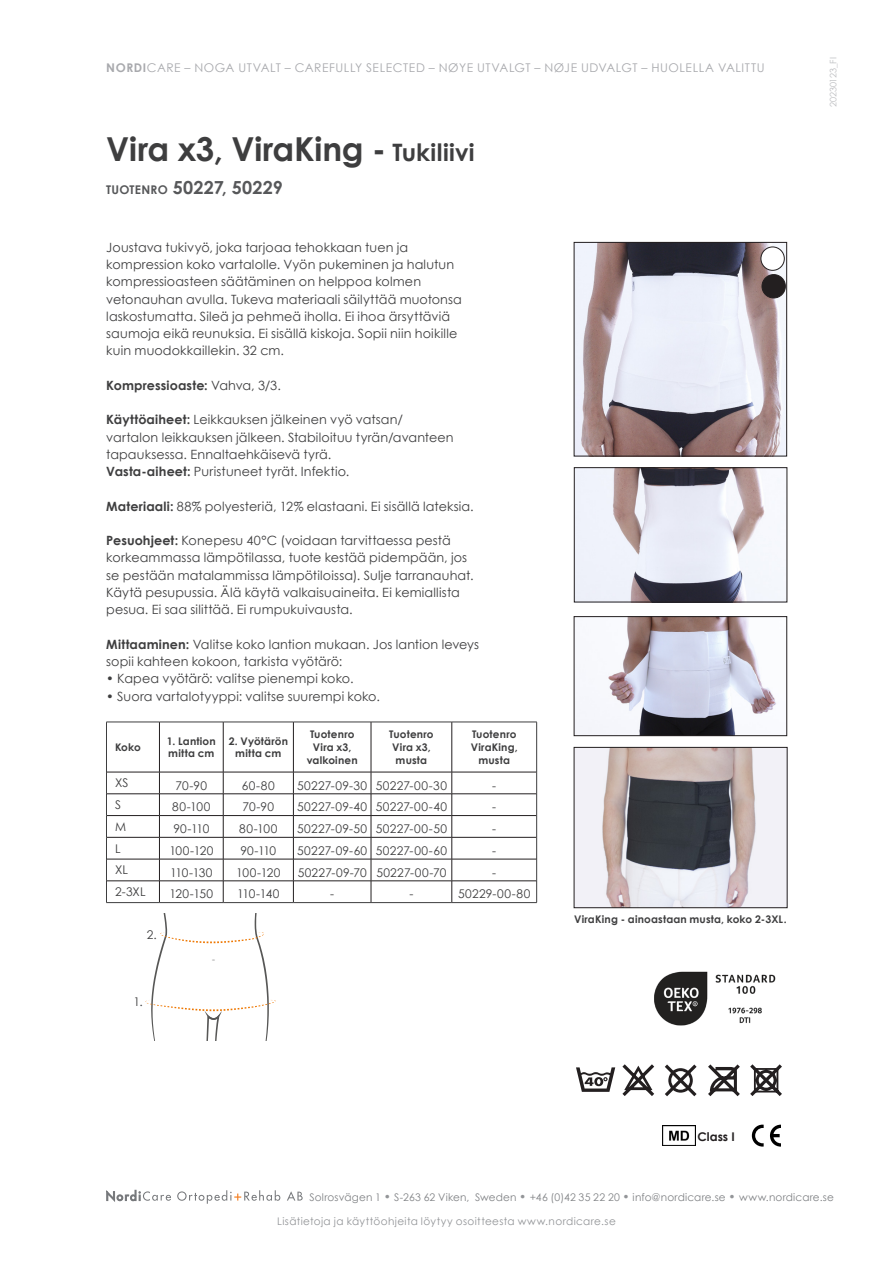
<style>
.page{position:relative;width:893px;height:1263px;background:#fff}
.page>*{position:absolute;margin:0;border:0;box-sizing:border-box;transform-origin:0 0}
.Vanlig{font:700 33px "Century Gothic";letter-spacing:-.005em;color:#3e3e3f}
.t1{font:700 18px "Century Gothic";letter-spacing:.015em;color:#57585a}
.t2{font:12.75px/17.2px "Century Gothic";letter-spacing:.01em;color:#3e3e3f}
.t3{font:700 12.75px "Century Gothic";letter-spacing:.01em;color:#3e3e3f}
.t4{font:12px "Century Gothic";letter-spacing:.02em;color:#3e3e3f}
.t5{font:12px "Century Gothic";letter-spacing:.045em;color:#a8a9ad}
.t6{font:700 12px "Century Gothic";color:#231f20}
.Bildtext{font:700 10.5px/12.6px "Century Gothic";letter-spacing:.015em;color:#3e3e3f;text-align:center}
.t7{font:10.5px "Century Gothic";letter-spacing:.015em;color:#808285}
.t8{font:10.5px "Century Gothic";letter-spacing:.035em;color:#939598}
.t9{font:9px "Century Gothic";letter-spacing:-.015em;color:#bcbdc0}
.s1{font-weight:700}
.s2{font-size:24px}
.s3{font-size:12px}
.s4{font-weight:400}
.s5{font-weight:700;font-size:12px;color:#939598}
</style>
<div class="page">
<svg style="left:576px;top:1067px;width:39px;height:25px"></svg>
<svg style="left:622px;top:1064px;width:32px;height:32px"></svg>
<svg style="left:665px;top:1064px;width:32px;height:32px"></svg>
<svg style="left:708px;top:1064px;width:32px;height:32px"></svg>
<svg style="left:750px;top:1064px;width:32px;height:32px"></svg>
<img style="left:576px;top:469px;width:209px;height:131px">
<div style="left:574px;top:467px;width:213px;height:135px;border:1px solid #231f20"></div>
<img style="left:576px;top:618px;width:200px;height:116px">
<div style="left:574px;top:616px;width:213px;height:120px;border:1px solid #231f20"></div>
<img style="left:576px;top:244px;width:209px;height:210px">
<div style="left:574px;top:242px;width:213px;height:214px;border:1px solid #231f20"></div>
<img style="left:654px;top:971px;width:122px;height:55px">
<div style="left:761px;top:247px;width:23px;height:23px;background:#fff;border-radius:50%"></div>
<div style="left:761px;top:247px;width:23px;height:23px;border:1px solid #231f20;border-radius:50%"></div>
<div style="left:762px;top:275px;width:23px;height:23px;background:#231f20;border-radius:50%"></div>
<div style="left:762px;top:274px;width:24px;height:24px;border:1px solid #231f20;border-radius:50%"></div>
<svg style="left:770px;top:1125px;width:11px;height:21px"></svg>
<svg style="left:752px;top:1124px;width:12px;height:22px"></svg>
<img style="left:662px;top:1125px;width:33px;height:21px">
<img style="left:576px;top:749px;width:209px;height:157px">
<div style="left:574px;top:747px;width:213px;height:161px;border:1px solid #231f20"></div>
<svg style="left:106px;top:1190px;width:65px;height:12px"></svg>
<svg style="left:177px;top:1190px;width:103px;height:14px"></svg>
<svg style="left:287px;top:1191px;width:16px;height:9px"></svg>
<svg style="left:106px;top:722px;width:431px;height:180px"></svg>
<hr style="left:107px;top:793px;width:52px;height:1px;background:#231f20">
<hr style="left:159px;top:793px;width:64px;height:1px;background:#231f20">
<hr style="left:223px;top:793px;width:70px;height:1px;background:#231f20">
<hr style="left:293px;top:793px;width:78px;height:1px;background:#231f20">
<hr style="left:371px;top:793px;width:81px;height:1px;background:#231f20">
<hr style="left:452px;top:793px;width:84px;height:1px;background:#231f20">
<hr style="left:107px;top:815px;width:52px;height:1px;background:#231f20">
<hr style="left:159px;top:815px;width:64px;height:1px;background:#231f20">
<hr style="left:223px;top:815px;width:70px;height:1px;background:#231f20">
<hr style="left:293px;top:815px;width:78px;height:1px;background:#231f20">
<hr style="left:371px;top:815px;width:81px;height:1px;background:#231f20">
<hr style="left:452px;top:815px;width:84px;height:1px;background:#231f20">
<hr style="left:107px;top:837px;width:52px;height:1px;background:#231f20">
<hr style="left:159px;top:837px;width:64px;height:1px;background:#231f20">
<hr style="left:223px;top:837px;width:70px;height:1px;background:#231f20">
<hr style="left:293px;top:837px;width:78px;height:1px;background:#231f20">
<hr style="left:371px;top:837px;width:81px;height:1px;background:#231f20">
<hr style="left:452px;top:837px;width:84px;height:1px;background:#231f20">
<hr style="left:107px;top:859px;width:52px;height:1px;background:#231f20">
<hr style="left:159px;top:859px;width:64px;height:1px;background:#231f20">
<hr style="left:223px;top:859px;width:70px;height:1px;background:#231f20">
<hr style="left:293px;top:859px;width:78px;height:1px;background:#231f20">
<hr style="left:371px;top:859px;width:81px;height:1px;background:#231f20">
<hr style="left:452px;top:859px;width:84px;height:1px;background:#231f20">
<hr style="left:107px;top:880px;width:52px;height:1px;background:#231f20">
<hr style="left:159px;top:880px;width:64px;height:1px;background:#231f20">
<hr style="left:223px;top:880px;width:70px;height:1px;background:#231f20">
<hr style="left:293px;top:880px;width:78px;height:1px;background:#231f20">
<hr style="left:371px;top:880px;width:81px;height:1px;background:#231f20">
<hr style="left:452px;top:880px;width:84px;height:1px;background:#231f20">
<hr style="left:106px;top:902px;width:53px;height:1px;background:#3e3e3f">
<hr style="left:159px;top:902px;width:64px;height:1px;background:#3e3e3f">
<hr style="left:223px;top:902px;width:70px;height:1px;background:#3e3e3f">
<hr style="left:293px;top:902px;width:78px;height:1px;background:#3e3e3f">
<hr style="left:371px;top:902px;width:81px;height:1px;background:#3e3e3f">
<hr style="left:452px;top:902px;width:85px;height:1px;background:#3e3e3f">
<svg style="left:145px;top:913px;width:131px;height:127px"></svg>
<p class="t5" style="left:106px;top:60px;width:660px"><span class="s1">NORDI</span>CARE – NOGA UTVALT – CAREFULLY SELECTED – NØYE UTVALGT – NØJE UDVALGT – HUOLELLA VALITTU</p>
<p class="Vanlig" style="left:106px;top:128px;width:370px">Vira x3, ViraKing - <span class="s2">Tukiliivi</span></p>
<p class="t1" style="left:106px;top:176px;width:178px"><span class="s3">TUOTENRO</span> 50227, 50229</p>
<p class="t2" style="left:106px;top:239px;width:357px">Joustava tukivyö, joka tarjoaa tehokkaan tuen ja kompression koko vartalolle. Vyön pukeminen ja halutun kompressioasteen säätäminen on helppoa kolmen vetonauhan avulla. Tukeva materiaali säilyttää muotonsa laskostumatta. Sileä ja pehmeä iholla. Ei ihoa ärsyttäviä saumoja eikä reunuksia. Ei sisällä kiskoja. Sopii niin hoikille kuin muodokkaillekin. 32 cm.</p>
<p class="t3" style="left:106px;top:377px;width:176px">Kompressioaste: <span class="s4">Vahva, 3/3.</span></p>
<p class="t2" style="left:106px;top:411px;width:349px"><span class="s1">Käyttöaiheet:</span> Leikkauksen jälkeinen vyö vatsan/ vartalon leikkauksen jälkeen. Stabiloituu tyrän/avanteen tapauksessa. Ennaltaehkäisevä tyrä.</p>
<p class="t2" style="left:106px;top:463px;width:245px"><span class="s1">Vasta-aiheet:</span> Puristuneet tyrät. Infektio.</p>
<p class="t2" style="left:106px;top:497px;width:369px"><span class="s1">Materiaali:</span> 88% polyesteriä, 12% elastaani. Ei sisällä lateksia.</p>
<p class="t2" style="left:106px;top:532px;width:369px"><span class="s1">Pesuohjeet:</span> Konepesu 40°C (voidaan tarvittaessa pestä korkeammassa lämpötilassa, tuote kestää pidempään, jos se pestään matalammissa lämpötiloissa). Sulje tarranauhat.<br>Käytä pesupussia. Älä käytä valkaisuaineita. Ei kemiallista pesua. Ei saa silittää. Ei rumpukuivausta.</p>
<p class="t2" style="left:106px;top:635px;width:374px"><span class="s1">Mittaaminen:</span> Valitse koko lantion mukaan. Jos lantion leveys sopii kahteen kokoon, tarkista vyötärö:</p>
<p class="t2" style="left:106px;top:670px;width:249px">• Kapea vyötärö: valitse pienempi koko.</p>
<p class="t2" style="left:106px;top:687px;width:275px">• Suora vartalotyyppi: valitse suurempi koko.</p>
<p class="Bildtext" style="left:115px;top:740px;width:27px">Koko</p>
<p class="Bildtext" style="left:167px;top:734px;width:50px;text-align:left">1. Lantion mitta cm</p>
<p class="Bildtext" style="left:229px;top:734px;width:61px">2. Vyötärön mitta cm</p>
<p class="Bildtext" style="left:310px;top:728px;width:46px">Tuotenro</p>
<p class="Bildtext" style="left:307px;top:740px;width:53px">Vira x3, valkoinen</p>
<p class="Bildtext" style="left:389px;top:728px;width:46px">Tuotenro</p>
<p class="Bildtext" style="left:392px;top:740px;width:40px">Vira x3, musta</p>
<p class="Bildtext" style="left:472px;top:728px;width:46px">Tuotenro</p>
<p class="Bildtext" style="left:471px;top:740px;width:48px">ViraKing, musta</p>
<p class="t4" style="left:115px;top:776px;width:15px">XS</p>
<p class="t4" style="left:176px;top:778px;width:33px">70-90</p>
<p class="t4" style="left:242px;top:778px;width:34px">60-80</p>
<p class="t4" style="left:297px;top:778px;width:72px">50227-09-30</p>
<p class="t4" style="left:376px;top:778px;width:73px">50227-00-30</p>
<p class="t4" style="left:492px;top:778px;width:5px">-</p>
<p class="t4" style="left:115px;top:797px;width:7px">S</p>
<p class="t4" style="left:172px;top:800px;width:40px">80-100</p>
<p class="t4" style="left:243px;top:800px;width:33px">70-90</p>
<p class="t4" style="left:297px;top:800px;width:72px">50227-09-40</p>
<p class="t4" style="left:376px;top:800px;width:73px">50227-00-40</p>
<p class="t4" style="left:492px;top:800px;width:5px">-</p>
<p class="t4" style="left:115px;top:819px;width:13px">M</p>
<p class="t4" style="left:173px;top:821px;width:37px">90-110</p>
<p class="t4" style="left:239px;top:821px;width:40px">80-100</p>
<p class="t4" style="left:297px;top:821px;width:72px">50227-09-50</p>
<p class="t4" style="left:376px;top:821px;width:73px">50227-00-50</p>
<p class="t4" style="left:492px;top:821px;width:5px">-</p>
<p class="t4" style="left:115px;top:841px;width:7px">L</p>
<p class="t4" style="left:169px;top:843px;width:46px">100-120</p>
<p class="t4" style="left:240px;top:843px;width:37px">90-110</p>
<p class="t4" style="left:297px;top:843px;width:72px">50227-09-60</p>
<p class="t4" style="left:376px;top:843px;width:73px">50227-00-60</p>
<p class="t4" style="left:492px;top:843px;width:5px">-</p>
<p class="t4" style="left:115px;top:863px;width:14px">XL</p>
<p class="t4" style="left:170px;top:865px;width:44px">110-130</p>
<p class="t4" style="left:236px;top:865px;width:46px">100-120</p>
<p class="t4" style="left:298px;top:865px;width:71px">50227-09-70</p>
<p class="t4" style="left:376px;top:865px;width:72px">50227-00-70</p>
<p class="t4" style="left:492px;top:865px;width:5px">-</p>
<p class="t4" style="left:115px;top:884px;width:32px">2-3XL</p>
<p class="t4" style="left:170px;top:887px;width:45px">120-150</p>
<p class="t4" style="left:237px;top:887px;width:44px">110-140</p>
<p class="t4" style="left:330px;top:887px;width:5px">-</p>
<p class="t4" style="left:409px;top:887px;width:5px">-</p>
<p class="t4" style="left:458px;top:887px;width:74px">50229-00-80</p>
<p class="t4" style="left:147px;top:927px;width:11px">2.</p>
<p class="t4" style="left:134px;top:995px;width:11px">1.</p>
<p class="Bildtext" style="left:574px;top:912px;width:214px">ViraKing - ainoastaan musta, koko 2-3XL.</p>
<p class="t9" style="left:828px;top:107px;width:51px;rotate:-90deg">20230123_FI</p>
<p class="t6" style="left:697px;top:1129px;width:39px">Class I</p>
<p class="t7" style="left:310px;top:1190px;width:526px">Solrosvägen 1 <span class="s5">•</span> S-263 62 Viken, Sweden <span class="s5">•</span> +46 (0)42 35 22 20 <span class="s5">•</span> info@nordicare.se <span class="s5">•</span> www.nordicare.se</p>
<p class="t8" style="left:277px;top:1214px;width:340px">Lisätietoja ja käyttöohjeita löytyy osoitteesta www.nordicare.se</p>
</div>
